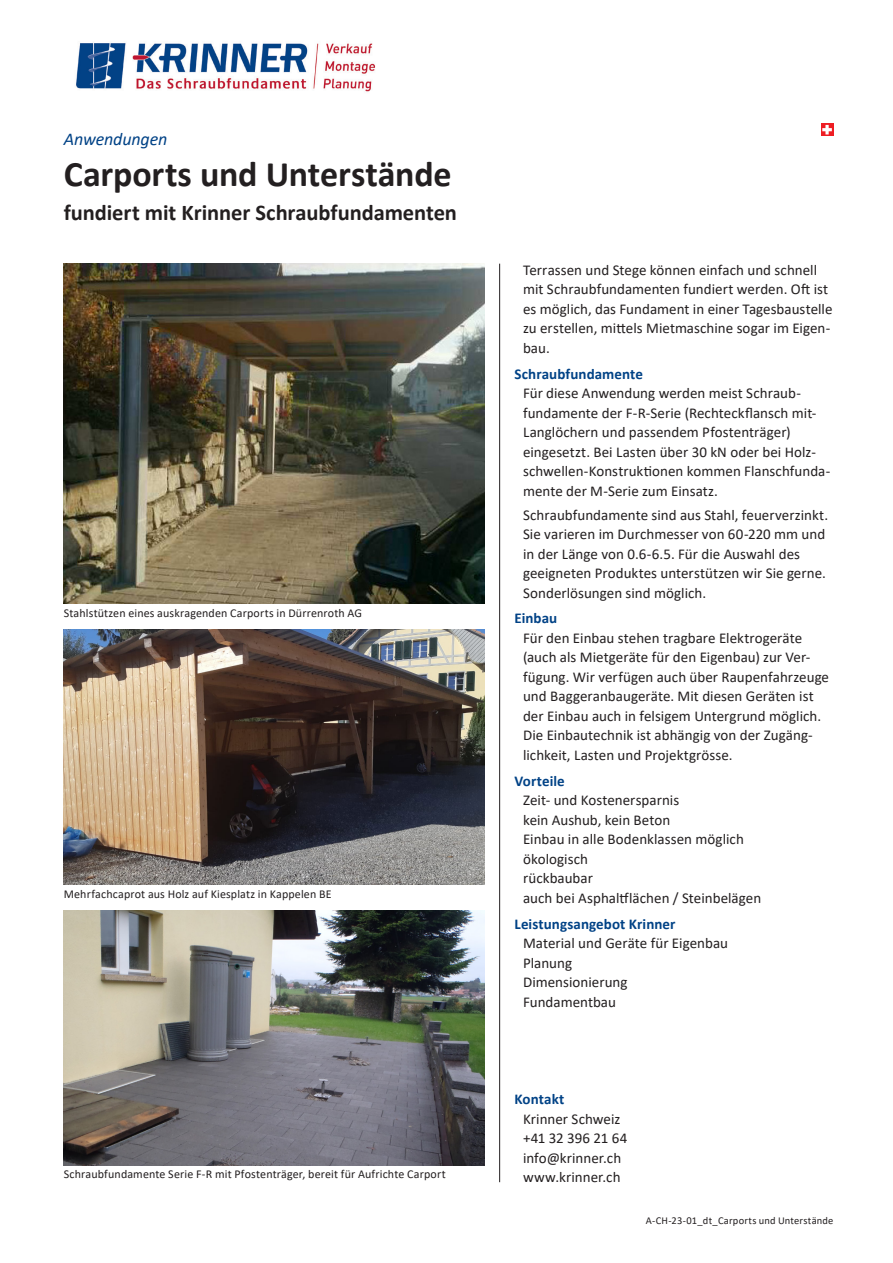
<style>
.page{position:relative;width:893px;height:1263px;background:#fff}
.page>*{position:absolute;margin:0;border:0;box-sizing:border-box;transform-origin:0 0}
.Haupttitel{font:700 36px "Calibri";letter-spacing:-.005em;color:#231f20}
.Sekundärtitel{font:700 22.5px "Calibri";letter-spacing:-.005em;color:#231f20}
.Dokumenttyp{font:italic 18px "Calibri";letter-spacing:-.01em;color:#014286}
.Fliesstext{font:15px/19.5px "Calibri";color:#231f20}
.Untertitel{font:700 15px "Calibri";letter-spacing:.005em;color:#014286}
.Bildlegende{font:12px "Calibri";letter-spacing:.01em;color:#231f20}
.Dokumentname{font:10.5px "Calibri";letter-spacing:.02em;color:#231f20}
</style>
<div class="page">
<hr style="left:499px;top:264px;width:1px;height:918px;background:#231f20">
<img style="left:64px;top:264px;width:421px;height:340px">
<img style="left:64px;top:629px;width:421px;height:255px">
<img style="left:64px;top:910px;width:421px;height:255px">
<img style="left:76px;top:43px;width:300px;height:49px">
<svg style="left:821px;top:123px;width:12px;height:13px"></svg>
<svg style="left:822px;top:125px;width:10px;height:9px"></svg>
<p class="Dokumenttyp" style="left:64px;top:127px;width:105px">Anwendungen</p>
<p class="Haupttitel" style="left:64px;top:149px;width:389px">Carports und Unterstände</p>
<p class="Sekundärtitel" style="left:64px;top:196px;width:395px">fundiert mit Krinner Schraubfundamenten</p>
<p class="Bildlegende" style="left:64px;top:605px;width:300px">Stahlstützen eines auskragenden Carports in Dürrenroth AG</p>
<p class="Bildlegende" style="left:64px;top:885px;width:269px">Mehrfachcaprot aus Holz auf Kiesplatz in Kappelen BE</p>
<p class="Bildlegende" style="left:64px;top:1166px;width:383px">Schraubfundamente Serie F-R mit Pfostenträger, bereit für Aufrichte Carport</p>
<p class="Fliesstext" style="left:523px;top:260px;width:311px">Terrassen und Stege können einfach und schnell mit Schraubfundamenten fundiert werden. Oft ist es möglich, das Fundament in einer Tagesbaustelle zu erstellen, mittels Mietmaschine sogar im Eigen&shy;bau.</p>
<p class="Untertitel" style="left:514px;top:363px;width:130px">Schraubfundamente</p>
<p class="Fliesstext" style="left:523px;top:383px;width:309px">Für diese Anwendung werden meist Schraub&shy;fundamente der F-R-Serie (Rechteckflansch mit-Langlöchern und passendem Pfostenträger) eingesetzt. Bei Lasten über 30 kN oder bei Holz&shy;schwellen-Konstruktionen kommen Flanschfunda&shy;mente der M-Serie zum Einsatz.</p>
<p class="Fliesstext" style="left:523px;top:504px;width:307px">Schraubfundamente sind aus Stahl, feuerverzinkt.<br>Sie varieren im Durchmesser von 60-220 mm und in der Länge von 0.6-6.5. Für die Auswahl des geeigneten Produktes unterstützen wir Sie gerne.<br>Sonderlösungen sind möglich.</p>
<p class="Untertitel" style="left:514px;top:608px;width:44px">Einbau</p>
<p class="Fliesstext" style="left:523px;top:628px;width:308px">Für den Einbau stehen tragbare Elektrogeräte (auch als Mietgeräte für den Eigenbau) zur Ver&shy;fügung. Wir verfügen auch über Raupenfahrzeuge und Baggeranbaugeräte. Mit diesen Geräten ist der Einbau auch in felsigem Untergrund möglich.<br>Die Einbautechnik ist abhängig von der Zugäng&shy;lichkeit, Lasten und Projektgrösse.</p>
<p class="Untertitel" style="left:514px;top:770px;width:52px">Vorteile</p>
<p class="Fliesstext" style="left:523px;top:790px;width:240px">Zeit- und Kostenersparnis<br>kein Aushub, kein Beton<br>Einbau in alle Bodenklassen möglich ökologisch<br>rückbaubar<br>auch bei Asphaltflächen / Steinbelägen</p>
<p class="Untertitel" style="left:514px;top:913px;width:162px">Leistungsangebot Krinner</p>
<p class="Fliesstext" style="left:523px;top:933px;width:206px">Material und Geräte für Eigenbau<br>Planung<br>Dimensionierung<br>Fundamentbau</p>
<p class="Untertitel" style="left:514px;top:1088px;width:51px">Kontakt</p>
<p class="Fliesstext" style="left:523px;top:1108px;width:106px">Krinner Schweiz +41 32 396 21 64 info@krinner.ch www.krinner.ch</p>
<p class="Dokumentname" style="left:646px;top:1213px;width:189px">A-CH-23-01_dt_Carports und Unterstände</p>
</div>
